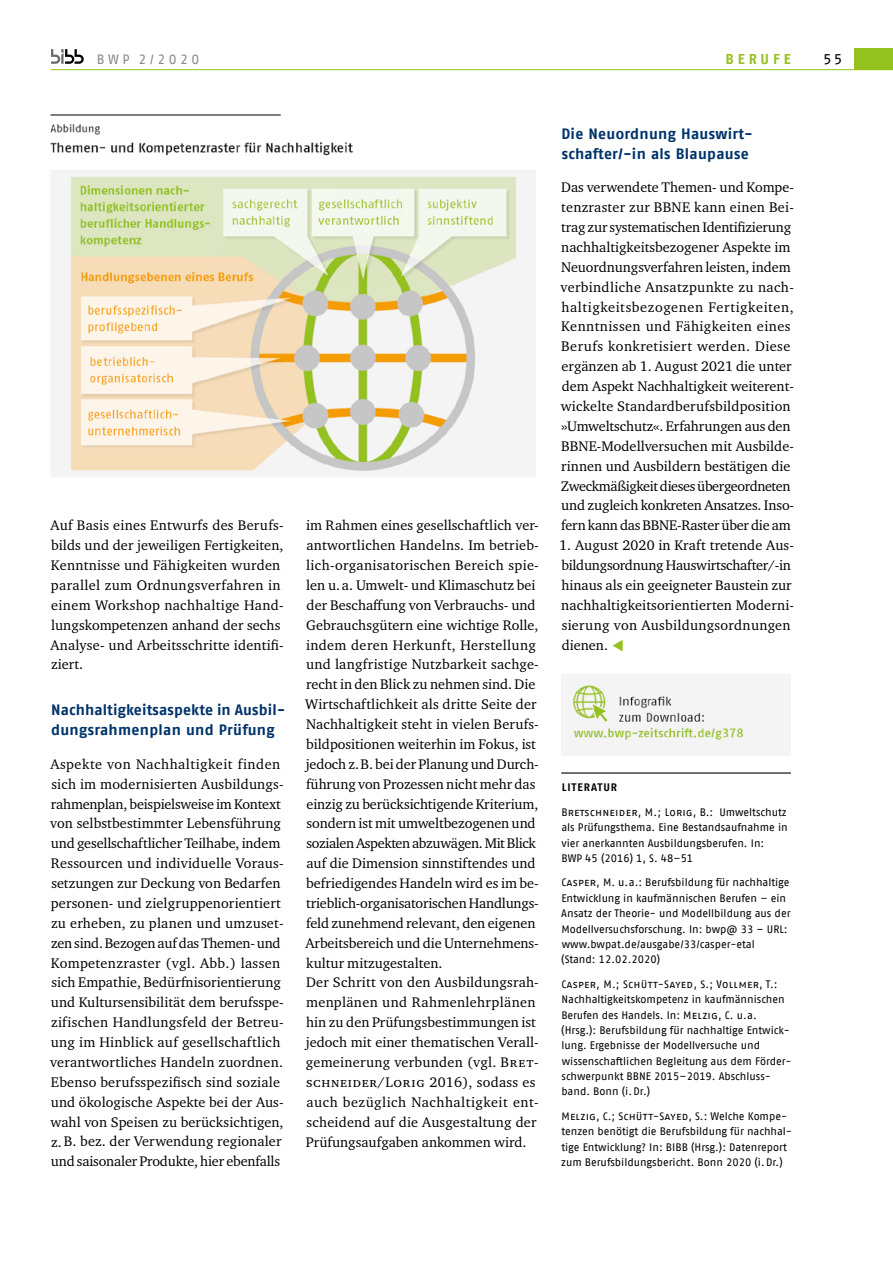
<style>
.page{position:relative;width:893px;height:1263px;background:#fff}
.page>*{position:absolute;margin:0;border:0;box-sizing:border-box;transform-origin:0 0}
.t1{font:700 15px/19.8px "Fago Pro";letter-spacing:.015em;color:#00336a}
.t2{font:15px "Fago Pro";color:#000}
.t3{font:14.25px/20px "Charter ITC Pro";letter-spacing:.005em;color:#000}
.t4{font:700 14.25px "Fago Pro";letter-spacing:.27em;color:#95c11f}
.t5{font:13.5px "Fago Pro";letter-spacing:.26em;color:#878787}
.t6{font:10.8px/15.5px "Fago Pro";letter-spacing:-.005em;color:#000}
.t7{font:700 10.8px "Fago Pro";letter-spacing:.08em;color:#000}
</style>
<div class="page">
<hr style="left:51px;top:69px;width:842px;height:1px;background:#95c11f">
<div style="left:855px;top:48px;width:38px;height:22px;background:#95c11f"></div>
<hr style="left:561px;top:772px;width:230px;height:1px;background:#000">
<svg style="left:51px;top:49px;width:33px;height:15px"></svg>
<img style="left:50px;top:114px;width:486px;height:363px">
<img style="left:561px;top:675px;width:230px;height:81px">
<p class="t5" style="left:97px;top:51px;width:104px">BWP 2/2020</p>
<p class="t4" style="left:725px;top:50px;width:67px">BERUFE</p>
<p class="t2" style="left:823px;top:50px;width:20px">55</p>
<p class="t3" style="left:51px;top:515px;width:235px">Auf Basis eines Entwurfs des Berufs&shy;bilds und der jeweiligen Fertigkeiten, Kenntnisse und Fähigkeiten wurden parallel zum Ordnungsverfahren in einem Workshop nachhaltige Hand&shy;lungskompetenzen anhand der sechs Analyse- und Arbeitsschritte identifi&shy;ziert.</p>
<p class="t1" style="left:51px;top:700px;width:236px">Nachhaltigkeitsaspekte in Ausbil&shy;dungsrahmenplan und Prüfung</p>
<p class="t3" style="left:50px;top:754px;width:235px">Aspekte von Nachhaltigkeit finden sich im modernisierten Ausbildungs&shy;rahmenplan, beispielsweise im Kontext von selbstbestimmter Lebensführung und gesellschaftlicher Teilhabe, indem Ressourcen und individuelle Voraus&shy;setzungen zur Deckung von Bedarfen personen- und zielgruppenorientiert zu erheben, zu planen und umzuset&shy;zen sind. Bezogen auf das Themen- und Kompetenzraster (vgl. Abb.) lassen sich Empathie, Bedürfnisorientierung und Kultursensibilität dem berufsspe&shy;zifischen Handlungsfeld der Betreu&shy;ung im Hinblick auf gesellschaftlich verantwortliches Handeln zuordnen.<br>Ebenso berufsspezifisch sind soziale und ökologische Aspekte bei der Aus&shy;wahl von Speisen zu berücksichtigen, z.B. bez. der Verwendung regionaler und saisonaler Produkte, hier ebenfalls</p>
<p class="t3" style="left:305px;top:515px;width:235px">im Rahmen eines gesellschaftlich ver&shy;antwortlichen Handelns. Im betrieb&shy;lich-organisatorischen Bereich spie&shy;len u.a. Umwelt- und Klimaschutz bei der Beschaffung von Verbrauchs- und Gebrauchsgütern eine wichtige Rolle, indem deren Herkunft, Herstellung und langfristige Nutzbarkeit sachge&shy;recht in den Blick zu nehmen sind. Die Wirtschaftlichkeit als dritte Seite der Nachhaltigkeit steht in vielen Berufs&shy;bildpositionen weiterhin im Fokus, ist jedoch z.B. bei der Planung und Durch&shy;führung von Prozessen nicht mehr das einzig zu berücksichtigende Kriterium, sondern ist mit umweltbezogenen und sozialen Aspekten abzuwägen. Mit Blick auf die Dimension sinnstiftendes und befriedigendes Handeln wird es im be&shy;trieblich-organisatorischen Handlungs&shy;feld zunehmend relevant, den eigenen Arbeitsbereich und die Unternehmens&shy;kultur mitzugestalten.<br>Der Schritt von den Ausbildungsrah&shy;menplänen und Rahmenlehrplänen hin zu den Prüfungsbestimmungen ist jedoch mit einer thematischen Verall&shy;gemeinerung verbunden (vgl. Bret&shy;schneider/Lorig 2016), sodass es auch bezüglich Nachhaltigkeit ent&shy;scheidend auf die Ausgestaltung der Prüfungsaufgaben ankommen wird.</p>
<p class="t1" style="left:561px;top:124px;width:193px">Die Neuordnung Hauswirt&shy;schafter/-in als Blaupause</p>
<p class="t3" style="left:561px;top:177px;width:235px">Das verwendete Themen- und Kompe&shy;tenzraster zur BBNE kann einen Bei&shy;trag zur systematischen Identifizierung nachhaltigkeitsbezogener Aspekte im Neuordnungsverfahren leisten, indem verbindliche Ansatzpunkte zu nach&shy;haltigkeitsbezogenen Fertigkeiten, Kenntnissen und Fähigkeiten eines Berufs konkretisiert werden. Diese ergänzen ab 1. August 2021 die unter dem Aspekt Nachhaltigkeit weiterent&shy;wickelte Standardberufsbildposition »Umweltschutz«. Erfahrungen aus den BBNE-Modellversuchen mit Ausbilde&shy;rinnen und Ausbildern bestätigen die Zweckmäßigkeit dieses übergeordneten und zugleich konkreten Ansatzes. Inso&shy;fern kann das BBNE-Raster über die am</p>
<p class="t3" style="left:559px;top:535px;width:236px">1. August 2020 in Kraft tretende Aus&shy;bildungsordnung Hauswirtschafter/-in hinaus als ein geeigneter Baustein zur nachhaltigkeitsorientierten Moderni&shy;sierung von Ausbildungsordnungen dienen.</p>
<p class="t7" style="left:562px;top:781px;width:57px">LITERATUR</p>
<p class="t6" style="left:561px;top:804px;width:228px">Bretschneider, M.; Lorig, B.: Umweltschutz als Prüfungsthema. Eine Bestandsaufnahme in vier anerkannten Ausbildungsberufen. In:<br>BWP 45 (2016) 1, S. 48–51</p>
<p class="t6" style="left:561px;top:875px;width:231px">Casper, M. u.a.: Berufsbildung für nachhaltige Entwicklung in kaufmännischen Berufen – ein Ansatz der Theorie- und Modellbildung aus der Modellversuchsforschung. In: bwp@ 33 – URL: www.bwpat.de/ausgabe/33/casper-etal (Stand: 12.02.2020)</p>
<p class="t6" style="left:561px;top:976px;width:232px">Casper, M.; Schütt-Sayed, S.; Vollmer, T.:<br>Nachhaltigkeitskompetenz in kaufmännischen Berufen des Handels. In: Melzig, C. u.a. (Hrsg.): Berufsbildung für nachhaltige Entwick&shy;lung. Ergebnisse der Modellversuche und wissenschaftlichen Begleitung aus dem Förder&shy;schwerpunkt BBNE 2015–2019. Abschluss&shy;band. Bonn (i. Dr.)</p>
<p class="t6" style="left:561px;top:1108px;width:232px">Melzig, C.; Schütt-Sayed, S.: Welche Kompe&shy;tenzen benötigt die Berufsbildung für nachhal&shy;tige Entwicklung? In: BIBB (Hrsg.): Datenreport zum Berufsbildungsbericht. Bonn 2020 (i. Dr.)</p>
</div>
